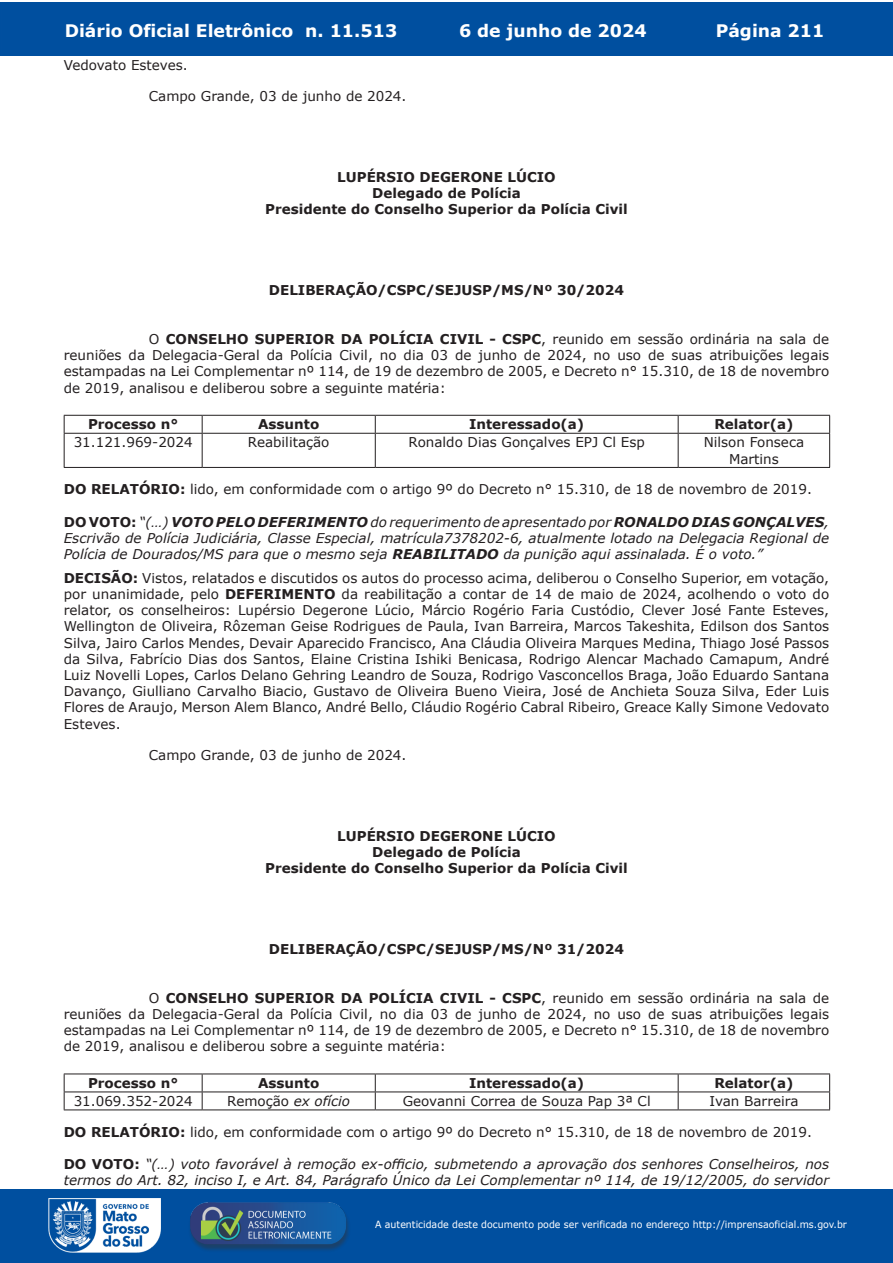
<style>
.page{position:relative;width:893px;height:1263px;background:#fff}
.page>*{position:absolute;margin:0;border:0;box-sizing:border-box;transform-origin:0 0}
.t1{font:700 17.25px "Verdana";color:#fff}
.t2{font:13.5px/16.2px "Verdana";color:#231f20;text-align:justify}
.t3{font:italic 13.5px/16.2px "Verdana";color:#231f20;text-align:justify}
.t4{font:700 13.5px/16.2px "Verdana";color:#231f20;text-align:center}
.t5{font:9.9px "Verdana";color:#fff;scale:.95 1}
.s1{font-weight:700}
.s2{font-weight:700;font-style:normal}
.s3{font-style:normal}
</style>
<div class="page">
<div style="left:0;top:2px;width:893px;height:53px;background:#004f9f"></div>
<div style="left:1px;top:1189px;width:892px;height:74px;background:#004f9f"></div>
<img style="left:49px;top:1198px;width:111px;height:54px">
<img style="left:185px;top:1201px;width:168px;height:54px">
<hr style="left:64px;top:415px;width:138px;height:1px;background:#231f20">
<hr style="left:202px;top:415px;width:173px;height:1px;background:#231f20">
<hr style="left:375px;top:415px;width:303px;height:1px;background:#231f20">
<hr style="left:678px;top:415px;width:152px;height:1px;background:#231f20">
<hr style="left:64px;top:433px;width:138px;height:1px;background:#231f20">
<hr style="left:202px;top:433px;width:173px;height:1px;background:#231f20">
<hr style="left:375px;top:433px;width:303px;height:1px;background:#231f20">
<hr style="left:678px;top:433px;width:152px;height:1px;background:#231f20">
<hr style="left:64px;top:467px;width:138px;height:1px;background:#231f20">
<hr style="left:202px;top:467px;width:173px;height:1px;background:#231f20">
<hr style="left:375px;top:467px;width:303px;height:1px;background:#231f20">
<hr style="left:678px;top:467px;width:152px;height:1px;background:#231f20">
<svg style="left:64px;top:416px;width:1px;height:17px"></svg>
<hr style="left:64px;top:434px;width:1px;height:33px;background:#231f20">
<svg style="left:202px;top:416px;width:1px;height:17px"></svg>
<svg style="left:375px;top:416px;width:1px;height:17px"></svg>
<svg style="left:678px;top:416px;width:1px;height:17px"></svg>
<svg style="left:829px;top:416px;width:1px;height:17px"></svg>
<hr style="left:202px;top:434px;width:1px;height:33px;background:#231f20">
<hr style="left:375px;top:434px;width:1px;height:33px;background:#231f20">
<hr style="left:678px;top:434px;width:1px;height:33px;background:#231f20">
<hr style="left:829px;top:434px;width:1px;height:33px;background:#231f20">
<hr style="left:64px;top:1073px;width:138px;height:1px;background:#231f20">
<hr style="left:202px;top:1073px;width:173px;height:1px;background:#231f20">
<hr style="left:375px;top:1073px;width:303px;height:1px;background:#231f20">
<hr style="left:678px;top:1073px;width:152px;height:1px;background:#231f20">
<hr style="left:64px;top:1091px;width:138px;height:1px;background:#231f20">
<hr style="left:202px;top:1091px;width:173px;height:1px;background:#231f20">
<hr style="left:375px;top:1091px;width:303px;height:1px;background:#231f20">
<hr style="left:678px;top:1091px;width:152px;height:1px;background:#231f20">
<hr style="left:64px;top:1109px;width:138px;height:1px;background:#231f20">
<hr style="left:202px;top:1109px;width:173px;height:1px;background:#231f20">
<hr style="left:375px;top:1109px;width:303px;height:1px;background:#231f20">
<hr style="left:678px;top:1109px;width:152px;height:1px;background:#231f20">
<svg style="left:64px;top:1074px;width:1px;height:35px"></svg>
<svg style="left:202px;top:1074px;width:1px;height:35px"></svg>
<svg style="left:375px;top:1074px;width:1px;height:35px"></svg>
<svg style="left:678px;top:1074px;width:1px;height:35px"></svg>
<svg style="left:829px;top:1074px;width:1px;height:35px"></svg>
<p class="t1" style="left:65px;top:18px;width:334px">Diário Oficial Eletrônico n. 11.513</p>
<p class="t1" style="left:459px;top:18px;width:189px">6 de junho de 2024</p>
<p class="t1" style="left:716px;top:18px;width:110px">Página 211</p>
<p class="t2" style="left:64px;top:57px;width:126px">Vedovato Esteves.</p>
<p class="t2" style="left:149px;top:88px;width:259px">Campo Grande, 03 de junho de 2024.</p>
<p class="t4" style="left:265px;top:169px;width:364px">LUPÉRSIO DEGERONE LÚCIO<br>Delegado de Polícia<br>Presidente do Conselho Superior da Polícia Civil</p>
<p class="t4" style="left:269px;top:282px;width:357px">DELIBERAÇÃO/CSPC/SEJUSP/MS/Nº 30/2024</p>
<p class="t2" style="left:64px;top:331px;width:767px;text-indent:85px">O <span class="s1">CONSELHO SUPERIOR DA POLÍCIA CIVIL - CSPC</span>, reunido em sessão ordinária na sala de reuniões da Delegacia-Geral da Polícia Civil, no dia 03 de junho de 2024, no uso de suas atribuições legais estampadas na Lei Complementar nº 114, de 19 de dezembro de 2005, e Decreto n° 15.310, de 18 de novembro de 2019, analisou e deliberou sobre a seguinte matéria:</p>
<p class="t4" style="left:88px;top:416px;width:92px">Processo n°</p>
<p class="t4" style="left:258px;top:416px;width:63px">Assunto</p>
<p class="t4" style="left:469px;top:416px;width:117px">Interessado(a)</p>
<p class="t4" style="left:714px;top:416px;width:80px">Relator(a)</p>
<p class="t2" style="left:74px;top:434px;width:120px">31.121.969-2024</p>
<p class="t2" style="left:248px;top:434px;width:83px">Reabilitação</p>
<p class="t2" style="left:409px;top:434px;width:238px">Ronaldo Dias Gonçalves EPJ Cl Esp</p>
<p class="t2" style="left:704px;top:434px;width:102px;text-align:center">Nilson Fonseca<br>Martins</p>
<p class="t2" style="left:64px;top:481px;width:750px"><span class="s1">DO RELATÓRIO:</span> lido, em conformidade com o artigo 9º do Decreto n° 15.310, de 18 de novembro de 2019.</p>
<p class="t3" style="left:64px;top:513px;width:767px"><span class="s2">DO VOTO:</span> “(…) <span class="s1">VOTO PELO DEFERIMENTO</span> do requerimento de apresentado por <span class="s1">RONALDO DIAS GONÇALVES</span>, Escrivão de Polícia Judiciária, Classe Especial, matrícula7378202-6, atualmente lotado na Delegacia Regional de Polícia de Dourados/MS para que o mesmo seja <span class="s1">REABILITADO</span> da punição aqui assinalada. É o voto.”</p>
<p class="t2" style="left:64px;top:570px;width:767px"><span class="s1">DECISÃO:</span> Vistos, relatados e discutidos os autos do processo acima, deliberou o Conselho Superior, em votação, por unanimidade, pelo <span class="s1">DEFERIMENTO</span> da reabilitação a contar de 14 de maio de 2024, acolhendo o voto do relator, os conselheiros: Lupérsio Degerone Lúcio, Márcio Rogério Faria Custódio, Clever José Fante Esteves, Wellington de Oliveira, Rôzeman Geise Rodrigues de Paula, Ivan Barreira, Marcos Takeshita, Edilson dos Santos Silva, Jairo Carlos Mendes, Devair Aparecido Francisco, Ana Cláudia Oliveira Marques Medina, Thiago José Passos da Silva, Fabrício Dias dos Santos, Elaine Cristina Ishiki Benicasa, Rodrigo Alencar Machado Camapum, André Luiz Novelli Lopes, Carlos Delano Gehring Leandro de Souza, Rodrigo Vasconcellos Braga, João Eduardo Santana Davanço, Giulliano Carvalho Biacio, Gustavo de Oliveira Bueno Vieira, José de Anchieta Souza Silva, Eder Luis Flores de Araujo, Merson Alem Blanco, André Bello, Cláudio Rogério Cabral Ribeiro, Greace Kally Simone Vedovato Esteves.</p>
<p class="t2" style="left:149px;top:747px;width:259px">Campo Grande, 03 de junho de 2024.</p>
<p class="t4" style="left:265px;top:827px;width:364px">LUPÉRSIO DEGERONE LÚCIO<br>Delegado de Polícia<br>Presidente do Conselho Superior da Polícia Civil</p>
<p class="t4" style="left:269px;top:941px;width:357px">DELIBERAÇÃO/CSPC/SEJUSP/MS/Nº 31/2024</p>
<p class="t2" style="left:64px;top:990px;width:767px;text-indent:85px">O <span class="s1">CONSELHO SUPERIOR DA POLÍCIA CIVIL - CSPC</span>, reunido em sessão ordinária na sala de reuniões da Delegacia-Geral da Polícia Civil, no dia 03 de junho de 2024, no uso de suas atribuições legais estampadas na Lei Complementar nº 114, de 19 de dezembro de 2005, e Decreto n° 15.310, de 18 de novembro de 2019, analisou e deliberou sobre a seguinte matéria:</p>
<p class="t4" style="left:88px;top:1075px;width:92px">Processo n°</p>
<p class="t4" style="left:258px;top:1075px;width:63px">Assunto</p>
<p class="t4" style="left:469px;top:1075px;width:117px">Interessado(a)</p>
<p class="t4" style="left:714px;top:1075px;width:80px">Relator(a)</p>
<p class="t2" style="left:74px;top:1093px;width:120px">31.069.352-2024</p>
<p class="t3" style="left:227px;top:1093px;width:124px"><span class="s3">Remoção</span> ex ofício</p>
<p class="t2" style="left:403px;top:1093px;width:250px">Geovanni Correa de Souza Pap 3ª Cl</p>
<p class="t2" style="left:709px;top:1093px;width:91px">Ivan Barreira</p>
<p class="t2" style="left:64px;top:1123px;width:750px"><span class="s1">DO RELATÓRIO:</span> lido, em conformidade com o artigo 9º do Decreto n° 15.310, de 18 de novembro de 2019.</p>
<p class="t3" style="left:64px;top:1156px;width:767px"><span class="s2">DO VOTO:</span> “(…) voto favorável à remoção ex-officio, submetendo a aprovação dos senhores Conselheiros, nos termos do Art. 82, inciso I, e Art. 84, Parágrafo Único da Lei Complementar nº 114, de 19/12/2005, do servidor</p>
<p class="t5" style="left:375px;top:1218px;width:498px">A autenticidade deste documento pode ser verificada no endereço http://imprensaoficial.ms.gov.br</p>
</div>
